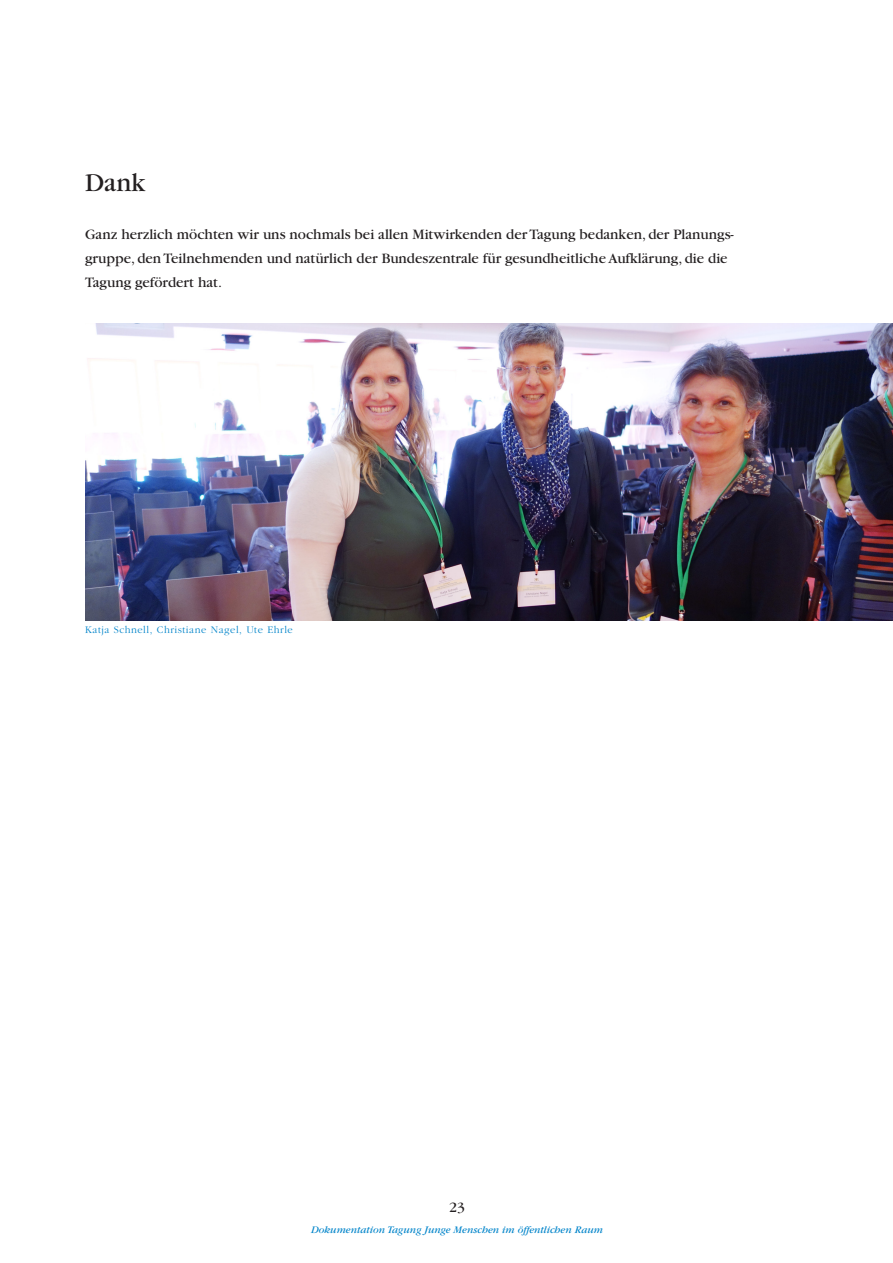
<style>
.page{position:relative;width:893px;height:1263px;background:#fff}
.page>*{position:absolute;margin:0;border:0;box-sizing:border-box;transform-origin:0 0}
.t1{font:27px "Garamond";color:#231f20}
.t2{font:15px/24px "Garamond";color:#231f20}
.t3{font:italic 10.5px "Garamond";color:#0084ca}
.t4{font:300 10.5px "Garamond";letter-spacing:.05em;color:#0084ca}
</style>
<div class="page">
<img style="left:85px;top:323px;width:808px;height:298px">
<h1 class="t1" style="left:85px;top:168px;width:62px">Dank</h1>
<p class="t2" style="left:85px;top:222px;width:650px">Ganz herzlich möchten wir uns nochmals bei allen Mitwirkenden der Tagung bedanken, der Planungs&shy;gruppe, den Teilnehmenden und natürlich der Bundeszentrale für gesundheitliche Aufklärung, die die<br>Tagung gefördert hat.</p>
<p class="t4" style="left:85px;top:624px;width:209px">Katja Schnell, Christiane Nagel, Ute Ehrle</p>
<p class="t2" style="left:449px;top:1196px;width:17px">23</p>
<p class="t3" style="left:311px;top:1224px;width:294px">Dokumentation Tagung Junge Menschen im öffentlichen Raum</p>
</div>
